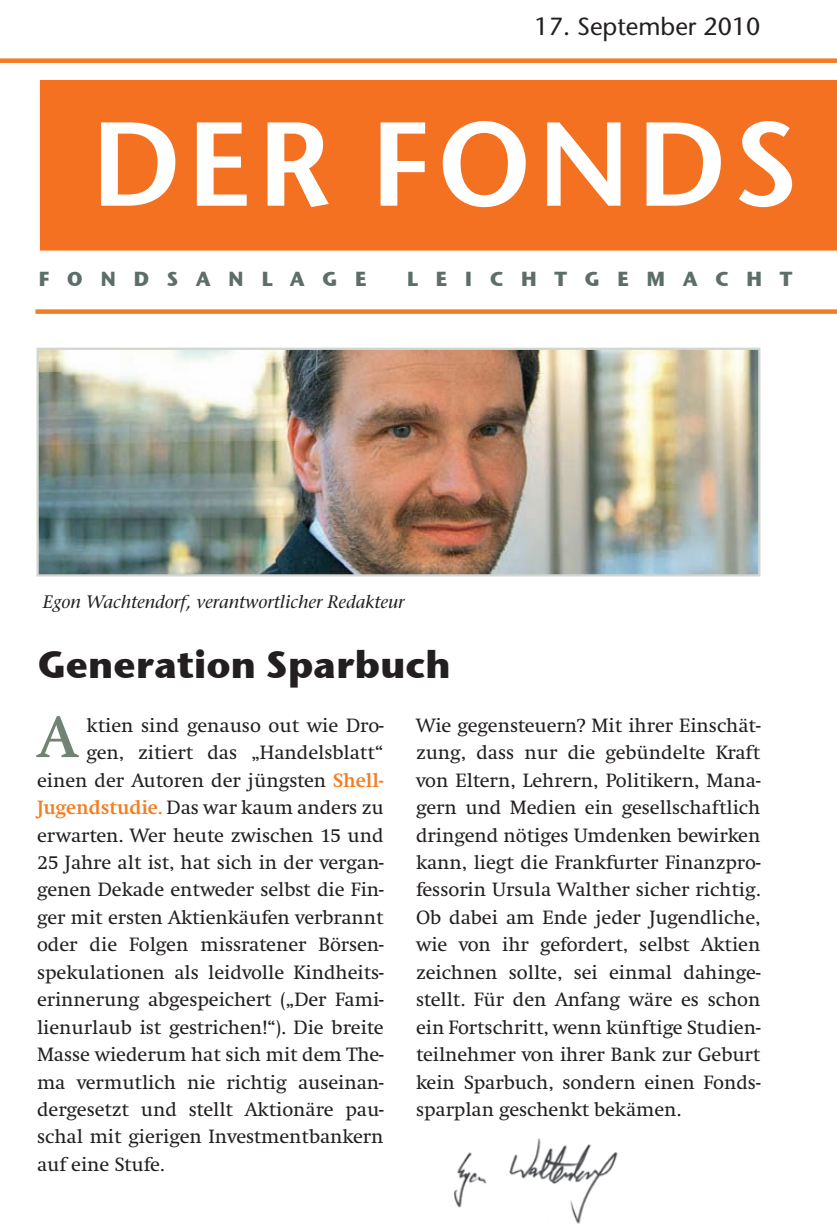
<style>
.page{position:relative;width:837px;height:1227px;background:#fff}
.page>*{position:absolute;margin:0;border:0;box-sizing:border-box;transform-origin:0 0}
.t1{font:700 60.52px "Swift EF";color:#718372}
.t2{font:700 38.25px "Stone Sans ITC";letter-spacing:-.005em;color:#231f20}
.t3{font:500 24.75px "Stone Sans Std";color:#231f20}
.t4{font:700 20.25px "Stone Sans ITC";letter-spacing:.86em;color:#5d6e6a}
.t5{font:20.03px/27.4px "Swift EF";letter-spacing:-.005em;color:#231f20;text-align:justify}
.t6{font:italic 500 18px "Stone Serif Std";color:#231f20}
.s1{font-weight:700;color:#f47d21}
</style>
<div class="page">
<div style="left:0;top:58px;width:837px;height:5px;background:#f47d21"></div>
<img style="left:454px;top:1138px;width:164px;height:86px">
<img style="left:39px;top:351px;width:718px;height:222px">
<div style="left:36px;top:348px;width:724px;height:228px;border:2px solid #d0d7d0"></div>
<div style="left:35px;top:309px;width:802px;height:5px;background:#f47d21"></div>
<div style="left:40px;top:81px;width:797px;height:169px;background:#f37121"></div>
<svg style="left:101px;top:122px;width:74px;height:84px"></svg>
<svg style="left:197px;top:122px;width:50px;height:84px"></svg>
<svg style="left:268px;top:122px;width:61px;height:85px"></svg>
<svg style="left:381px;top:122px;width:44px;height:84px"></svg>
<svg style="left:443px;top:121px;width:83px;height:86px"></svg>
<svg style="left:547px;top:122px;width:74px;height:84px"></svg>
<svg style="left:647px;top:122px;width:74px;height:84px"></svg>
<svg style="left:739px;top:121px;width:53px;height:86px"></svg>
<p class="t3" style="left:535px;top:12px;width:227px">17. September 2010</p>
<p class="t4" style="left:39px;top:261px;width:330px">FONDSANLAGE</p>
<p class="t4" style="left:407px;top:261px;width:387px">LEI CHTGEMACHT</p>
<p class="t6" style="left:43px;top:591px;width:363px">Egon Wachtendorf, verantwortlicher Redakteur</p>
<h2 class="t2" style="left:38px;top:630px;width:415px">GENERATION SPARBUCH</h2>
<h1 class="t1" style="left:38px;top:704px;width:41px">A</h1>
<p class="t5" style="left:87px;top:712px;width:299px">ktien sind genauso out wie Dro-</p>
<p class="t5" style="left:87px;top:739px;width:299px">gen, zitiert das „Handelsblatt“</p>
<p class="t5" style="left:37px;top:766px;width:348px">einen der Autoren der jüngsten <span class="s1">Shell-</span></p>
<p class="t5" style="left:37px;top:794px;width:348px"><span class="s1">Jugendstudie.</span> Das war kaum anders zu</p>
<p class="t5" style="left:37px;top:821px;width:348px">erwarten. Wer heute zwischen 15 und</p>
<p class="t5" style="left:37px;top:849px;width:348px">25 Jahre alt ist, hat sich in der vergan-</p>
<p class="t5" style="left:37px;top:876px;width:348px">genen Dekade entweder selbst die Fin-</p>
<p class="t5" style="left:37px;top:904px;width:348px">ger mit ersten Aktienkäufen verbrannt</p>
<p class="t5" style="left:37px;top:931px;width:348px">oder die Folgen missratener Börsen-</p>
<p class="t5" style="left:37px;top:958px;width:348px">spekulationen als leidvolle Kindheits-</p>
<p class="t5" style="left:37px;top:986px;width:348px">erinnerung abgespeichert („Der Fami-</p>
<p class="t5" style="left:37px;top:1013px;width:348px">lienurlaub ist gestrichen!“). Die breite</p>
<p class="t5" style="left:37px;top:1041px;width:348px">Masse wiederum hat sich mit dem The-</p>
<p class="t5" style="left:37px;top:1068px;width:348px">ma vermutlich nie richtig auseinan-</p>
<p class="t5" style="left:37px;top:1096px;width:348px">dergesetzt und stellt Aktionäre pau-</p>
<p class="t5" style="left:37px;top:1123px;width:348px">schal mit gierigen Investmentbankern</p>
<p class="t5" style="left:37px;top:1150px;width:129px">auf eine Stufe.</p>
<p class="t5" style="left:416px;top:712px;width:346px">Wie gegensteuern? Mit ihrer Einschät&shy;zung, dass nur die gebündelte Kraft von Eltern, Lehrern, Politikern, Mana&shy;gern und Medien ein gesellschaftlich dringend nötiges Umdenken bewirken kann, liegt die Frankfurter Finanzpro&shy;fessorin Ursula Walther sicher richtig.<br>Ob dabei am Ende jeder Jugendliche, wie von ihr gefordert, selbst Aktien zeichnen sollte, sei einmal dahinge&shy;stellt. Für den Anfang wäre es schon ein Fortschritt, wenn künftige Studien&shy;teilnehmer von ihrer Bank zur Geburt kein Sparbuch, sondern einen Fonds&shy;sparplan geschenkt bekämen.</p>
</div>
